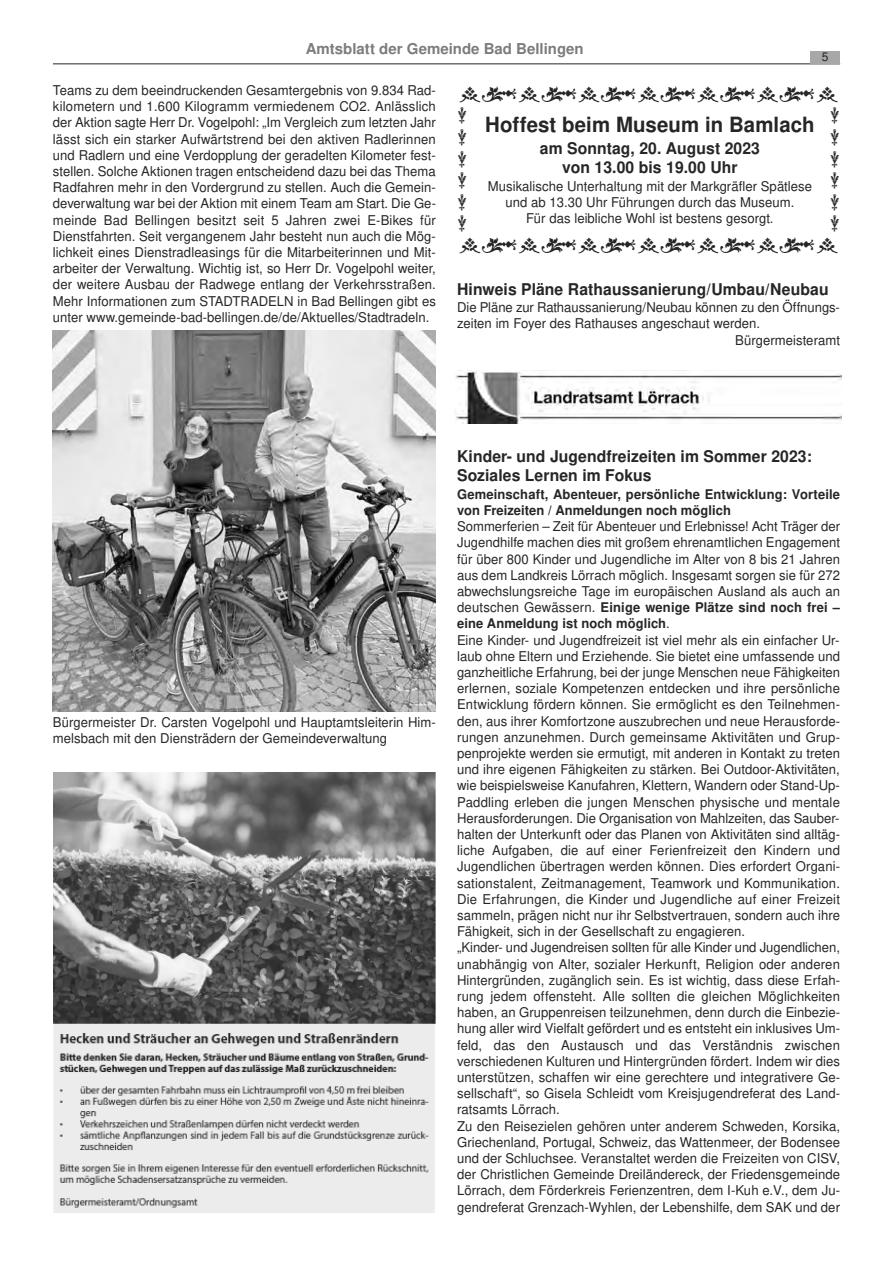
<style>
.page{position:relative;width:893px;height:1263px;background:#fff}
.page>*{position:absolute;margin:0;border:0;box-sizing:border-box;transform-origin:0 0}
.t1{font:700 21px "Nimbus San L";letter-spacing:.005em;color:#272526}
.t2{font:700 16.2px/19.5px "Nimbus San L";letter-spacing:.005em;color:#272526;text-align:center}
.t3{font:700 15px "Nimbus San L";color:#7d7c7d}
.t4{font:13.5px/16.2px "Nimbus San L";letter-spacing:.005em;color:#272526;text-align:justify}
.t5{font:700 13.35px/16.2px "Nimbus San L";letter-spacing:.01em;color:#272526}
.t6{font:12px "Nimbus San L";color:#272526}
.s1{font-weight:400;font-size:13.5px}
</style>
<div class="page">
<hr style="left:53px;top:63px;width:787px;height:1px;background:#272526">
<div style="left:810px;top:51px;width:30px;height:12px;background:#a8a8a8"></div>
<img style="left:53px;top:331px;width:383px;height:380px">
<img style="left:53px;top:772px;width:383px;height:440px">
<img style="left:455px;top:370px;width:386px;height:54px">
<p class="t3" style="left:306px;top:43px;width:279px">Amtsblatt der Gemeinde Bad Bellingen</p>
<p class="t6" style="left:821px;top:52px;width:8px">5</p>
<p class="t4" style="left:53px;top:83px;width:384px">Teams zu dem beeindruckenden Gesamtergebnis von 9.834 Rad&shy;kilometern und 1.600 Kilogramm vermiedenem CO2. Anlässlich der Aktion sagte Herr Dr. Vogelpohl: „Im Vergleich zum letzten Jahr lässt sich ein starker Aufwärtstrend bei den aktiven Radlerinnen und Radlern und eine Verdopplung der geradelten Kilometer fest&shy;stellen. Solche Aktionen tragen entscheidend dazu bei das Thema Radfahren mehr in den Vordergrund zu stellen. Auch die Gemein&shy;deverwaltung war bei der Aktion mit einem Team am Start. Die Ge&shy;meinde Bad Bellingen besitzt seit 5 Jahren zwei E-Bikes für Dienstfahrten. Seit vergangenem Jahr besteht nun auch die Mög&shy;lichkeit eines Dienstradleasings für die Mitarbeiterinnen und Mit&shy;arbeiter der Verwaltung. Wichtig ist, so Herr Dr. Vogelpohl weiter, der weitere Ausbau der Radwege entlang der Verkehrsstraßen.<br>Mehr Informationen zum STADTRADELN in Bad Bellingen gibt es unter www.gemeinde-bad-bellingen.de/de/Aktuelles/Stadtradeln.</p>
<h1 class="t1" style="left:485px;top:117px;width:331px">Hoffest beim Museum in Bamlach</h1>
<p class="t2" style="left:540px;top:140px;width:222px">am Sonntag, 20. August 2023 von 13.00 bis 19.00 Uhr</p>
<p class="t4" style="left:488px;top:179px;width:326px;text-align:center">Musikalische Unterhaltung mit der Markgräfler Spätlese und ab 13.30 Uhr Führungen durch das Museum.<br>Für das leibliche Wohl ist bestens gesorgt.</p>
<p class="t2" style="left:457px;top:281px;width:373px">Hinweis Pläne Rathaussanierung/Umbau/Neubau</p>
<p class="t4" style="left:457px;top:301px;width:384px">Die Pläne zur Rathaussanierung/Neubau können zu den Öffnungs-</p>
<p class="t4" style="left:457px;top:317px;width:304px">zeiten im Foyer des Rathauses angeschaut werden.</p>
<p class="t4" style="left:735px;top:333px;width:106px">Bürgermeisteramt</p>
<p class="t4" style="left:53px;top:715px;width:384px">Bürgermeister Dr. Carsten Vogelpohl und Hauptamtsleiterin Him&shy;melsbach mit den Diensträdern der Gemeindeverwaltung</p>
<p class="t2" style="left:457px;top:448px;width:356px;text-align:left">Kinder- und Jugendfreizeiten im Sommer 2023:<br>Soziales Lernen im Fokus</p>
<p class="t5" style="left:457px;top:487px;width:384px">Gemeinschaft, Abenteuer, persönliche Entwicklung: Vorteile von Freizeiten / Anmeldungen noch möglich</p>
<p class="t4" style="left:457px;top:520px;width:384px">Sommerferien – Zeit für Abenteuer und Erlebnisse! Acht Träger der Jugendhilfe machen dies mit großem ehrenamtlichen Engagement für über 800 Kinder und Jugendliche im Alter von 8 bis 21 Jahren aus dem Landkreis Lörrach möglich. Insgesamt sorgen sie für 272 abwechslungsreiche Tage im europäischen Ausland als auch an</p>
<p class="t5" style="left:457px;top:601px;width:384px"><span class="s1">deutschen Gewässern.</span> Einige wenige Plätze sind noch frei – eine Anmeldung ist noch möglich<span class="s1">.</span></p>
<p class="t4" style="left:457px;top:633px;width:384px;text-align:left">Eine Kinder- und Jugendfreizeit ist viel mehr als ein einfacher Ur&shy;laub ohne Eltern und Erziehende. Sie bietet eine umfassende und ganzheitliche Erfahrung, bei der junge Menschen neue Fähigkeiten erlernen, soziale Kompetenzen entdecken und ihre persönliche Entwicklung fördern können. Sie ermöglicht es den Teilnehmen&shy;den, aus ihrer Komfortzone auszubrechen und neue Herausforde&shy;rungen anzunehmen. Durch gemeinsame Aktivitäten und Grup&shy;penprojekte werden sie ermutigt, mit anderen in Kontakt zu treten und ihre eigenen Fähigkeiten zu stärken. Bei Outdoor-Aktivitäten, wie beispielsweise Kanufahren, Klettern, Wandern oder Stand-Up-Paddling erleben die jungen Menschen physische und mentale Herausforderungen. Die Organisation von Mahlzeiten, das Sauber&shy;halten der Unterkunft oder das Planen von Aktivitäten sind alltäg&shy;liche Aufgaben, die auf einer Ferienfreizeit den Kindern und Jugendlichen übertragen werden können. Dies erfordert Organi&shy;sationstalent, Zeitmanagement, Teamwork und Kommunikation.<br>Die Erfahrungen, die Kinder und Jugendliche auf einer Freizeit sammeln, prägen nicht nur ihr Selbstvertrauen, sondern auch ihre Fähigkeit, sich in der Gesellschaft zu engagieren.<br>„Kinder- und Jugendreisen sollten für alle Kinder und Jugendlichen, unabhängig von Alter, sozialer Herkunft, Religion oder anderen Hintergründen, zugänglich sein. Es ist wichtig, dass diese Erfah&shy;rung jedem offensteht. Alle sollten die gleichen Möglichkeiten haben, an Gruppenreisen teilzunehmen, denn durch die Einbezie&shy;hung aller wird Vielfalt gefördert und es entsteht ein inklusives Um&shy;feld, das den Austausch und das Verständnis zwischen verschiedenen Kulturen und Hintergründen fördert. Indem wir dies unterstützen, schaffen wir eine gerechtere und integrativere Ge&shy;sellschaft“, so Gisela Schleidt vom Kreisjugendreferat des Land&shy;ratsamts Lörrach.<br>Zu den Reisezielen gehören unter anderem Schweden, Korsika, Griechenland, Portugal, Schweiz, das Wattenmeer, der Bodensee und der Schluchsee. Veranstaltet werden die Freizeiten von CISV, der Christlichen Gemeinde Dreiländereck, der Friedensgemeinde Lörrach, dem Förderkreis Ferienzentren, dem I-Kuh e.V., dem Ju&shy;gendreferat Grenzach-Wyhlen, der Lebenshilfe, dem SAK und der</p>
</div>
